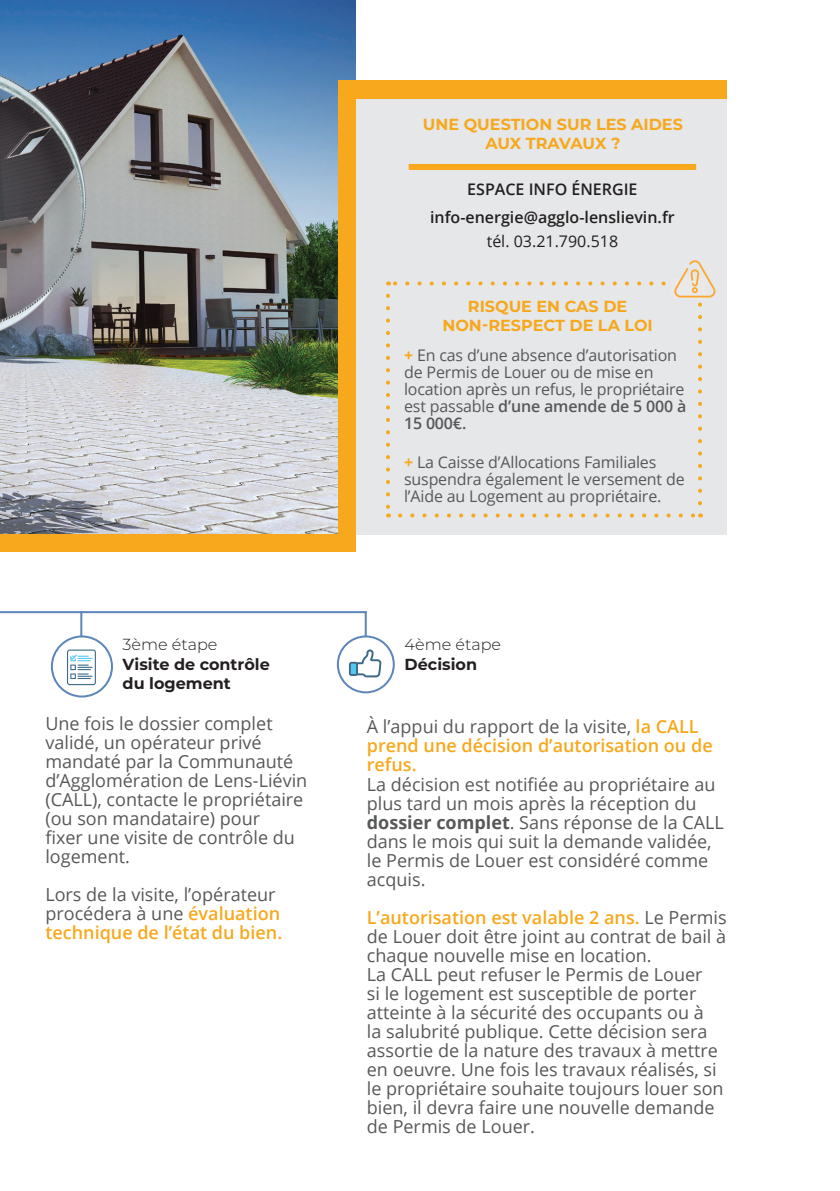
<style>
.page{position:relative;width:840px;height:1191px;background:#fff}
.page>*{position:absolute;margin:0;border:0;box-sizing:border-box;transform-origin:0 0}
.t1{font:18px/19px "Open Sans";color:#57585a}
.t2{font:600 18px/19px "Open Sans";color:#f7a81c}
.t3{font:16px/17px "Open Sans";letter-spacing:-.01em;color:#57585a}
.t4{font:700 16px/19.2px "Montserrat";color:#f7a81c;text-align:center}
.t5{font:600 16px/28px "Open Sans";color:#231f20;text-align:center}
.t6{font:700 16px/19.2px "Montserrat";color:#231f20}
.t7{font:300 16px "Montserrat";color:#231f20}
.t8{font:16px "Open Sans";color:#231f20}
.s1{font-weight:600;color:#f7a81c}
.s2{font-weight:700;color:#f7a81c}
.s3{font-weight:600}
.s4{font-weight:400;color:#57585a}
.s5{font-weight:700}
</style>
<div class="page">
<img style="left:0;top:0;width:355px;height:534px">
<div style="left:355px;top:91px;width:371px;height:443px;background:#e6e7e9"></div>
<div style="left:337px;top:81px;width:389px;height:18px;background:#f7a81c"></div>
<div style="left:0;top:534px;width:355px;height:18px;background:#f7a81c"></div>
<div style="left:337px;top:81px;width:18px;height:454px;background:#f7a81c"></div>
<div style="left:408px;top:164px;width:287px;height:6px;background:#f7a81c"></div>
<svg style="left:386px;top:260px;width:329px;height:257px"></svg>
<div style="left:51px;top:635px;width:62px;height:62px;border:2px solid #5c85ba;border-radius:50%"></div>
<div style="left:336px;top:635px;width:58px;height:58px;border:2px solid #5c85ba;border-radius:50%"></div>
<hr style="left:80px;top:611px;width:2px;height:25px;background:#5c85ba">
<hr style="left:364px;top:611px;width:2px;height:25px;background:#5c85ba">
<hr style="left:0;top:611px;width:366px;height:2px;background:#5c85ba">
<svg style="left:67px;top:649px;width:29px;height:36px"></svg>
<svg style="left:349px;top:649px;width:32px;height:28px"></svg>
<p class="t7" style="left:123px;top:634px;width:96px">3ème étape</p>
<p class="t6" style="left:123px;top:653px;width:148px">Visite de contrôle du logement</p>
<p class="t1" style="left:45px;top:713px;width:263px">Une fois le dossier complet validé, un opérateur privé mandaté par la Communauté d’Agglomération de Lens-Liévin (CALL), contacte le propriétaire (ou son mandataire) pour<br>fixer une visite de contrôle du logement.</p>
<p class="t1" style="left:45px;top:885px;width:238px">Lors de la visite, l’opérateur procédera à une <span class="s1">évaluation technique de l’état du bien.</span></p>
<p class="t4" style="left:422px;top:114px;width:261px">UNE QUESTION SUR LES AIDES<br>AUX TRAVAUX ?</p>
<p class="t5" style="left:430px;top:175px;width:246px">ESPACE INFO ÉNERGIE info-energie@agglo-lenslievin.fr</p>
<p class="t8" style="left:486px;top:230px;width:133px">tél. 03.21.790.518</p>
<p class="t4" style="left:442px;top:296px;width:212px">RISQUE EN CAS DE<br>NON-RESPECT DE LA LOI</p>
<p class="t3" style="left:404px;top:346px;width:284px"><span class="s2">+</span> En cas d’une absence d’autorisation de Permis de Louer ou de mise en location après un refus, le propriétaire est passable <span class="s3">d’une amende de 5 000 à<br>15 000€.</span></p>
<p class="t3" style="left:404px;top:453px;width:282px"><span class="s2">+</span> La Caisse d’Allocations Familiales suspendra également le versement de l’Aide au Logement au propriétaire.</p>
<p class="t7" style="left:404px;top:634px;width:98px">4ème étape</p>
<p class="t6" style="left:404px;top:653px;width:74px">Décision</p>
<p class="t2" style="left:366px;top:717px;width:347px"><span class="s4">À l’appui du rapport de la visite,</span> la CALL prend une décision d’autorisation ou de refus.</p>
<p class="t1" style="left:366px;top:774px;width:358px">La décision est notifiée au propriétaire au plus tard un mois après la réception du <span class="s5">dossier complet</span>. Sans réponse de la CALL dans le mois qui suit la demande validée, le Permis de Louer est considéré comme acquis.</p>
<p class="t1" style="left:366px;top:907px;width:361px"><span class="s1">L’autorisation est valable 2 ans.</span> Le Permis de Louer doit être joint au contrat de bail à chaque nouvelle mise en location.<br>La CALL peut refuser le Permis de Louer<br>si le logement est susceptible de porter atteinte à la sécurité des occupants ou à<br>la salubrité publique. Cette décision sera assortie de la nature des travaux à mettre en oeuvre. Une fois les travaux réalisés, si le propriétaire souhaite toujours louer son bien, il devra faire une nouvelle demande de Permis de Louer.</p>
</div>
